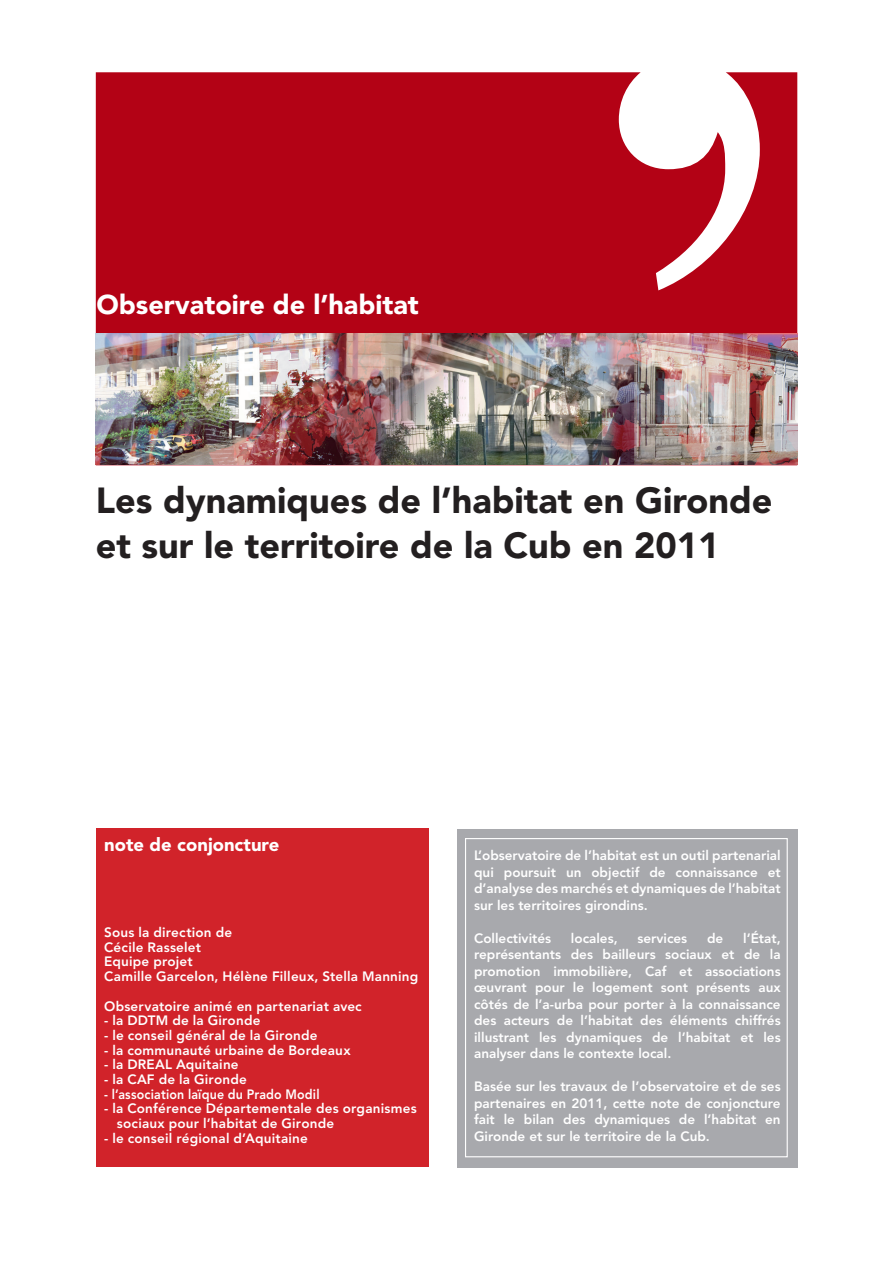
<style>
.page{position:relative;width:893px;height:1263px;background:#fff}
.page>*{position:absolute;margin:0;border:0;box-sizing:border-box;transform-origin:0 0}
.t1{font:900 36px/45px "Avenir LT Std";color:#231f20}
.t2{font:900 27px "Avenir LT Std";color:#fff}
.t3{font:900 18.45px "Avenir LT Std";color:#fff}
.t4{font:800 13.5px/16.5px "Avenir LT Std";letter-spacing:.015em;color:#fff;text-align:justify}
.t5{font:800 13.5px "Avenir LT Std";letter-spacing:.015em;color:#fff;scale:.92 1}
</style>
<div class="page">
<svg style="left:96px;top:72px;width:701px;height:261px;background:#b91628"></svg>
<img style="left:96px;top:333px;width:701px;height:132px">
<div style="left:457px;top:829px;width:341px;height:338px;background:#a8a9ad"></div>
<div style="left:96px;top:828px;width:332px;height:339px;background:#d1232a"></div>
<div style="left:465px;top:838px;width:323px;height:319px;border:1px solid #fff"></div>
<h2 class="t2" style="left:96px;top:288px;width:324px">Observatoire de l’habitat</h2>
<h1 class="t1" style="left:96px;top:478px;width:678px">Les dynamiques de l’habitat en Gironde et sur le territoire de la Cub en 2011</h1>
<h3 class="t3" style="left:104px;top:833px;width:177px">note de conjoncture</h3>
<p class="t4" style="left:104px;top:925px;width:316px;line-height:14.7px;text-align:left">Sous la direction de<br>Cécile Rasselet<br>Equipe projet<br>Camille Garcelon, Hélène Filleux, Stella Manning</p>
<p class="t4" style="left:104px;top:998px;width:259px">Observatoire animé en partenariat avec</p>
<p class="t4" style="left:104px;top:1012px;width:158px">- la DDTM de la Gironde</p>
<p class="t4" style="left:104px;top:1027px;width:215px">- le conseil général de la Gironde</p>
<p class="t4" style="left:104px;top:1042px;width:248px">- la communauté urbaine de Bordeaux</p>
<p class="t4" style="left:104px;top:1056px;width:136px">- la DREAL Aquitaine</p>
<p class="t4" style="left:104px;top:1071px;width:144px">- la CAF de la Gironde</p>
<p class="t5" style="left:104px;top:1086px;width:236px">- l’association laïque du Prado Modil</p>
<p class="t4" style="left:117px;top:1101px;width:301px;line-height:14.7px;text-indent:-13px">- la Conférence Départementale des organismes sociaux pour l’habitat de Gironde</p>
<p class="t4" style="left:104px;top:1130px;width:205px">- le conseil régional d’Aquitaine</p>
<p class="t4" style="left:474px;top:847px;width:308px">L’observatoire de l’habitat est un outil partenarial qui poursuit un objectif de connaissance et d’analyse des marchés et dynamiques de l’habitat sur les territoires girondins.</p>
<p class="t4" style="left:474px;top:930px;width:79px">Collectivités</p>
<p class="t4" style="left:571px;top:930px;width:48px">locales,</p>
<p class="t4" style="left:637px;top:930px;width:51px">services</p>
<p class="t4" style="left:707px;top:930px;width:18px">de</p>
<p class="t4" style="left:474px;top:930px;width:308px;text-indent:269px">l’État, représentants des bailleurs sociaux et de la promotion immobilière, Caf et associations œuvrant pour le logement sont présents aux côtés de l’a-urba pour porter à la connaissance des acteurs de l’habitat des éléments chiffrés illustrant les dynamiques de l’habitat et les analyser dans le contexte local.</p>
<p class="t4" style="left:474px;top:1078px;width:308px">Basée sur les travaux de l’observatoire et de ses partenaires en 2011, cette note de conjoncture fait le bilan des dynamiques de l’habitat en Gironde et sur le territoire de la Cub.</p>
</div>
